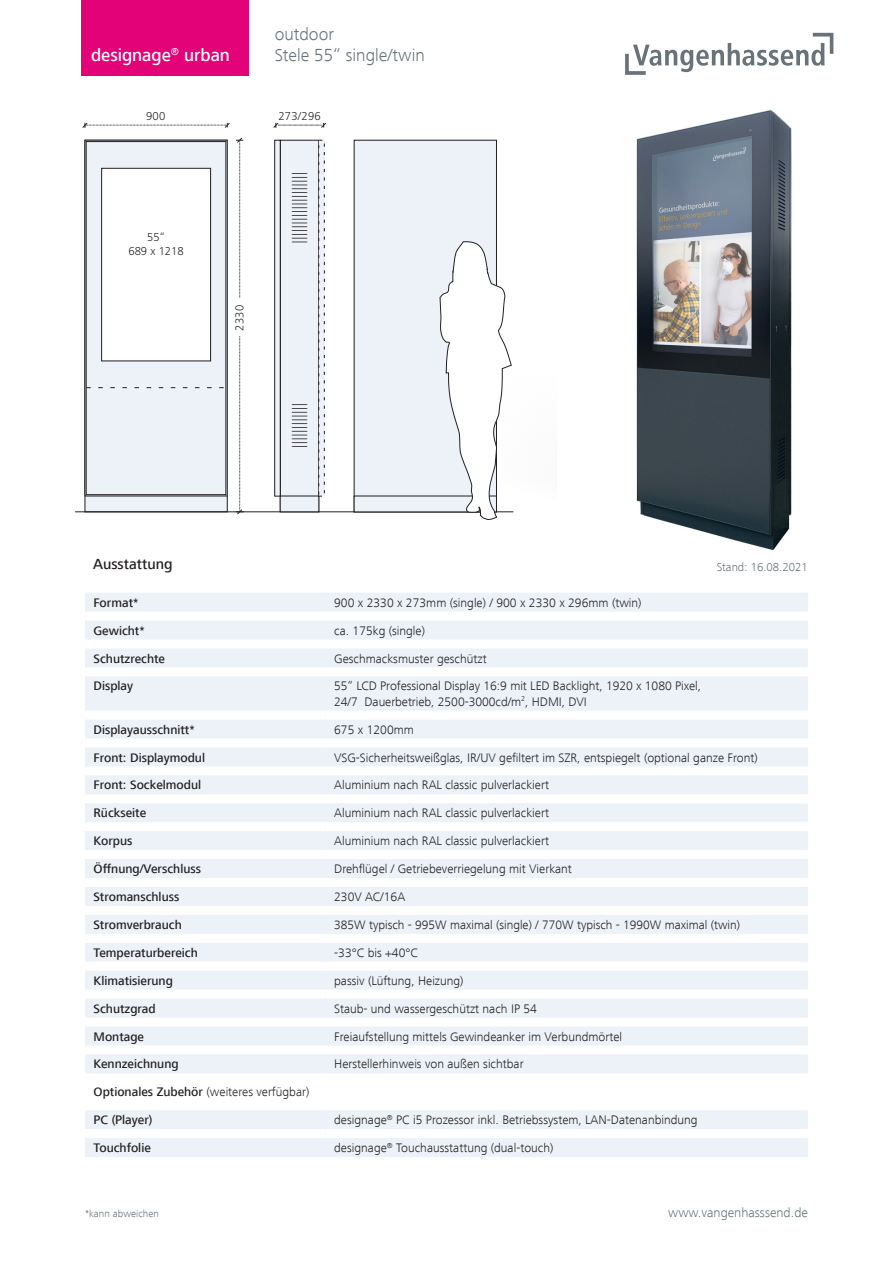
<style>
.page{position:relative;width:893px;height:1263px;background:#fff}
.page>*{position:absolute;margin:0;border:0;box-sizing:border-box;transform-origin:0 0}
.t1{font:300 18px/21.6px "Frutiger Next LT";color:#687379}
.t2{font:500 18px "Frutiger Next LT";color:#fff}
.t3{font:500 15px "Frutiger Next LT";color:#231f20}
.t4{font:300 13.5px "Frutiger Next LT";color:#687379}
.t5{font:300 12.75px/15.3px "Frutiger Next LT";color:#231f20}
.t6{font:500 12.75px/27.9px "Frutiger Next LT";color:#231f20}
.t7{font:300 12.6px "Frutiger Next LT";color:#231f20}
.t8{font:300 12px "Frutiger Next LT";color:#687379}
.t9{font:300 11.85px "Frutiger Next LT";letter-spacing:.02em;color:#231f20}
.t10{font:300 11.85px/14.2px "Frutiger Next LT";color:#231f20;text-align:center}
.t11{font:300 10.5px "Frutiger Next LT";color:#687379}
.s1{font-weight:300}
</style>
<div class="page">
<img style="left:323px;top:139px;width:191px;height:374px">
<div style="left:85px;top:140px;width:142px;height:372px;background:#ecf2f8"></div>
<div style="left:102px;top:168px;width:109px;height:193px;background:#fff"></div>
<div style="left:101px;top:168px;width:110px;height:193px;border:1px solid #231f20"></div>
<hr style="left:75px;top:512px;width:438px;height:1px;background:#231f20">
<div style="left:280px;top:140px;width:39px;height:372px;background:#ecf2f8"></div>
<div style="left:280px;top:140px;width:39px;height:372px;border:1px solid #231f20"></div>
<div style="left:280px;top:496px;width:39px;height:16px;border:1px solid #231f20"></div>
<div style="left:275px;top:140px;width:5px;height:356px;background:#ecf2f8"></div>
<div style="left:319px;top:140px;width:5px;height:356px;background:#ecf2f8"></div>
<div style="left:354px;top:140px;width:142px;height:372px;background:#ecf2f8"></div>
<svg style="left:440px;top:241px;width:72px;height:279px"></svg>
<svg style="left:82px;top:122px;width:148px;height:6px"></svg>
<svg style="left:273px;top:122px;width:53px;height:6px"></svg>
<svg style="left:236px;top:137px;width:8px;height:378px"></svg>
<svg style="left:86px;top:387px;width:140px;height:1px"></svg>
<svg style="left:292px;top:173px;width:15px;height:70px"></svg>
<svg style="left:292px;top:404px;width:15px;height:43px"></svg>
<div style="left:81px;top:0;width:167px;height:76px;background:#e40278"></div>
<svg style="left:625px;top:33px;width:208px;height:42px"></svg>
<div style="left:85px;top:593px;width:723px;height:564px;background:#ecf2f8"></div>
<div style="left:85px;top:611px;width:241px;height:9px;background:#fff"></div>
<div style="left:326px;top:611px;width:482px;height:9px;background:#fff"></div>
<div style="left:85px;top:639px;width:241px;height:9px;background:#fff"></div>
<div style="left:326px;top:639px;width:482px;height:9px;background:#fff"></div>
<div style="left:85px;top:667px;width:241px;height:9px;background:#fff"></div>
<div style="left:326px;top:667px;width:482px;height:9px;background:#fff"></div>
<div style="left:85px;top:710px;width:241px;height:9px;background:#fff"></div>
<div style="left:326px;top:710px;width:482px;height:9px;background:#fff"></div>
<div style="left:85px;top:738px;width:241px;height:9px;background:#fff"></div>
<div style="left:326px;top:738px;width:482px;height:9px;background:#fff"></div>
<div style="left:85px;top:766px;width:241px;height:9px;background:#fff"></div>
<div style="left:326px;top:766px;width:482px;height:9px;background:#fff"></div>
<div style="left:85px;top:794px;width:241px;height:9px;background:#fff"></div>
<div style="left:326px;top:794px;width:482px;height:9px;background:#fff"></div>
<div style="left:85px;top:822px;width:241px;height:9px;background:#fff"></div>
<div style="left:326px;top:822px;width:482px;height:9px;background:#fff"></div>
<div style="left:85px;top:850px;width:241px;height:9px;background:#fff"></div>
<div style="left:326px;top:850px;width:482px;height:9px;background:#fff"></div>
<div style="left:85px;top:878px;width:241px;height:9px;background:#fff"></div>
<div style="left:326px;top:878px;width:482px;height:9px;background:#fff"></div>
<div style="left:85px;top:906px;width:241px;height:9px;background:#fff"></div>
<div style="left:326px;top:906px;width:482px;height:9px;background:#fff"></div>
<div style="left:85px;top:934px;width:241px;height:9px;background:#fff"></div>
<div style="left:326px;top:934px;width:482px;height:9px;background:#fff"></div>
<div style="left:85px;top:962px;width:241px;height:9px;background:#fff"></div>
<div style="left:326px;top:962px;width:482px;height:9px;background:#fff"></div>
<div style="left:85px;top:990px;width:241px;height:9px;background:#fff"></div>
<div style="left:326px;top:990px;width:482px;height:9px;background:#fff"></div>
<div style="left:85px;top:1017px;width:241px;height:9px;background:#fff"></div>
<div style="left:326px;top:1017px;width:482px;height:9px;background:#fff"></div>
<div style="left:85px;top:1045px;width:241px;height:9px;background:#fff"></div>
<div style="left:326px;top:1045px;width:482px;height:9px;background:#fff"></div>
<div style="left:85px;top:1073px;width:241px;height:9px;background:#fff"></div>
<div style="left:326px;top:1073px;width:482px;height:9px;background:#fff"></div>
<div style="left:85px;top:1101px;width:241px;height:9px;background:#fff"></div>
<div style="left:326px;top:1101px;width:482px;height:9px;background:#fff"></div>
<div style="left:85px;top:1129px;width:241px;height:9px;background:#fff"></div>
<div style="left:326px;top:1129px;width:482px;height:9px;background:#fff"></div>
<img style="left:636px;top:109px;width:156px;height:442px">
<h1 class="t2" style="left:91px;top:45px;width:141px">designage<sup>®</sup> urban</h1>
<h1 class="t1" style="left:275px;top:23px;width:152px">outdoor<br>Stele 55“ single/twin</h1>
<p class="t9" style="left:146px;top:109px;width:21px">900</p>
<p class="t9" style="left:278px;top:109px;width:44px">273/296</p>
<p class="t10" style="left:128px;top:230px;width:57px">55“<br>689 x 1218</p>
<p class="t9" style="left:233px;top:331px;width:27px;rotate:-90deg">2330</p>
<p class="t3" style="left:93px;top:555px;width:81px">Ausstattung</p>
<p class="t6" style="left:94px;top:588px;width:46px">Format*</p>
<p class="t5" style="left:334px;top:595px;width:309px">900 x 2330 x 273mm (single) / 900 x 2330 x 296mm (twin)</p>
<p class="t6" style="left:94px;top:616px;width:53px">Gewicht*</p>
<p class="t5" style="left:334px;top:623px;width:92px">ca. 175kg (single)</p>
<p class="t6" style="left:94px;top:644px;width:73px">Schutzrechte</p>
<p class="t5" style="left:334px;top:651px;width:154px">Geschmacksmuster geschützt</p>
<p class="t6" style="left:94px;top:672px;width:41px">Display</p>
<p class="t5" style="left:334px;top:678px;width:368px">55“ LCD Professional Display 16:9 mit LED Backlight, 1920 x 1080 Pixel,<br>24/7 Dauerbetrieb, 2500-3000cd/m<sup>2</sup>, HDMI, DVI</p>
<p class="t6" style="left:94px;top:715px;width:103px">Displayausschnitt*</p>
<p class="t5" style="left:334px;top:722px;width:81px">675 x 1200mm</p>
<p class="t6" style="left:94px;top:743px;width:113px">Front: Displaymodul</p>
<p class="t5" style="left:334px;top:750px;width:425px">VSG-Sicherheitsweißglas, IR/UV gefiltert im SZR, entspiegelt (optional ganze Front)</p>
<p class="t6" style="left:94px;top:771px;width:109px">Front: Sockelmodul</p>
<p class="t5" style="left:334px;top:777px;width:216px">Aluminium nach RAL classic pulverlackiert</p>
<p class="t6" style="left:94px;top:799px;width:54px">Rückseite</p>
<p class="t5" style="left:334px;top:805px;width:216px">Aluminium nach RAL classic pulverlackiert</p>
<p class="t6" style="left:94px;top:827px;width:40px">Korpus</p>
<p class="t5" style="left:334px;top:833px;width:216px">Aluminium nach RAL classic pulverlackiert</p>
<p class="t6" style="left:94px;top:855px;width:109px">Öffnung/Verschluss</p>
<p class="t5" style="left:334px;top:861px;width:239px">Drehflügel / Getriebeverriegelung mit Vierkant</p>
<p class="t6" style="left:94px;top:883px;width:87px">Stromanschluss</p>
<p class="t5" style="left:334px;top:889px;width:73px">230V AC/16A</p>
<p class="t6" style="left:94px;top:911px;width:90px">Stromverbrauch</p>
<p class="t7" style="left:334px;top:918px;width:407px">385W typisch - 995W maximal (single) / 770W typisch - 1990W maximal (twin)</p>
<p class="t6" style="left:94px;top:939px;width:106px">Temperaturbereich</p>
<p class="t5" style="left:334px;top:945px;width:85px">-33°C bis +40°C</p>
<p class="t6" style="left:94px;top:966px;width:81px">Klimatisierung</p>
<p class="t5" style="left:334px;top:973px;width:131px">passiv (Lüftung, Heizung)</p>
<p class="t6" style="left:94px;top:994px;width:64px">Schutzgrad</p>
<p class="t5" style="left:334px;top:1001px;width:204px">Staub- und wassergeschützt nach IP 54</p>
<p class="t6" style="left:94px;top:1022px;width:52px">Montage</p>
<p class="t5" style="left:334px;top:1029px;width:289px">Freiaufstellung mittels Gewindeanker im Verbundmörtel</p>
<p class="t6" style="left:94px;top:1050px;width:87px">Kennzeichnung</p>
<p class="t5" style="left:334px;top:1056px;width:191px">Herstellerhinweis von außen sichtbar</p>
<p class="t6" style="left:94px;top:1078px;width:217px">Optionales Zubehör <span class="s1">(weiteres verfügbar)<br></span>PC (Player)</p>
<p class="t8" style="left:717px;top:560px;width:93px">Stand: 16.08.2021</p>
<p class="t5" style="left:334px;top:1112px;width:365px">designage<sup>®</sup> PC i5 Prozessor inkl. Betriebssystem, LAN-Datenanbindung</p>
<p class="t6" style="left:94px;top:1134px;width:59px">Touchfolie</p>
<p class="t5" style="left:334px;top:1140px;width:221px">designage<sup>®</sup> Touchausstattung (dual-touch)</p>
<p class="t11" style="left:85px;top:1208px;width:76px">*kann abweichen</p>
<p class="t4" style="left:668px;top:1205px;width:141px">www.vangenhasssend.de</p>
</div>
